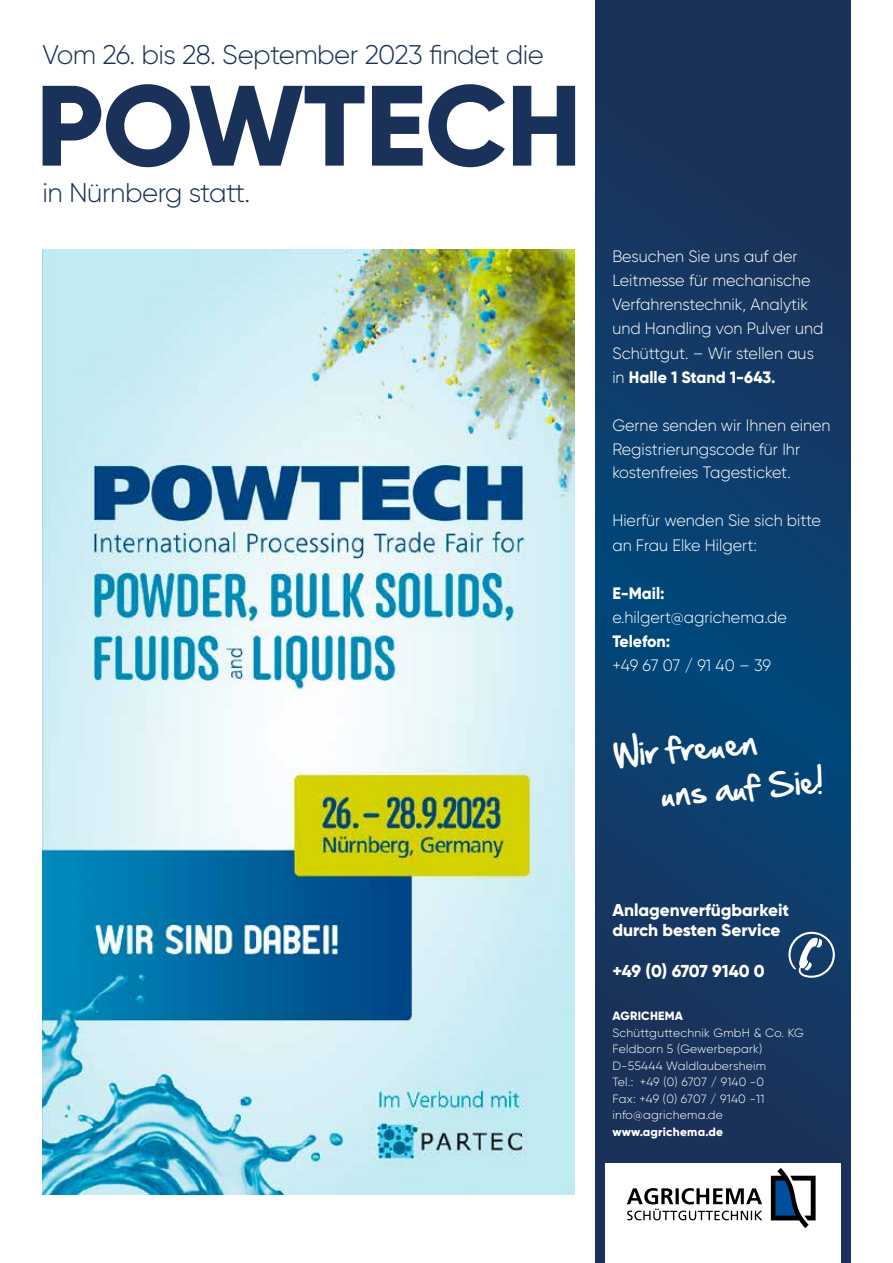
<style>
.page{position:relative;width:893px;height:1263px;background:#fff}
.page>*{position:absolute;margin:0;border:0;box-sizing:border-box;transform-origin:0 0}
.t1{font:800 114px "Gilroy";letter-spacing:-.01em;color:#1a3259}
.t2{font:28.8px/44px "Hand Of Sean";color:#fff}
.t3{font:300 27px "Gilroy";letter-spacing:-.02em;color:#1a3259}
.t4{font:800 17.25px/20.4px "Gilroy";color:#fff}
.t5{font:800 17.25px "Gilroy";letter-spacing:-.02em;color:#fff}
.t6{font:300 16.5px/24px "Gilroy";color:#fff}
.t7{font:800 16.5px "Gilroy";color:#fff}
.t8{font:300 12px/16.5px "Gilroy";letter-spacing:.02em;color:#fff}
.t9{font:800 12px "Gilroy";letter-spacing:.02em;color:#fff}
.s1{font-weight:800}
</style>
<div class="page">
<svg style="left:595px;top:0;width:255px;height:1263px;background:#113a65"></svg>
<div style="left:605px;top:1164px;width:236px;height:99px;background:#fff"></div>
<svg style="left:771px;top:1168px;width:45px;height:60px"></svg>
<svg style="left:627px;top:1188px;width:135px;height:32px"></svg>
<img style="left:42px;top:249px;width:532px;height:946px">
<svg style="left:788px;top:932px;width:47px;height:46px"></svg>
<h3 class="t3" style="left:43px;top:38px;width:503px">Vom 26. bis 28. September 2023 findet die</h3>
<h1 class="t1" style="left:36px;top:54px;width:548px">POWTECH</h1>
<h3 class="t3" style="left:43px;top:176px;width:209px">in Nürnberg statt.</h3>
<p class="t6" style="left:612px;top:244px;width:213px">Besuchen Sie uns auf der<br>Leitmesse für mechanische<br>Verfahrenstechnik, Analytik und Handling von Pulver und<br>Schüttgut. – Wir stellen aus in <span class="s1">Halle 1 Stand 1-643.</span></p>
<p class="t6" style="left:612px;top:413px;width:220px">Gerne senden wir Ihnen einen<br>Registrierungscode für Ihr kostenfreies Tagesticket.</p>
<p class="t6" style="left:612px;top:508px;width:210px">Hierfür wenden Sie sich bitte an Frau Elke Hilgert:</p>
<p class="t7" style="left:612px;top:582px;width:54px">E-Mail:</p>
<p class="t6" style="left:612px;top:604px;width:176px">e.hilgert@agrichema.de</p>
<p class="t7" style="left:612px;top:630px;width:59px">Telefon:</p>
<p class="t6" style="left:612px;top:653px;width:160px">+49 67 07 / 91 40 – 39</p>
<h2 class="t2" style="left:655px;top:729px;width:164px;text-indent:-44px;rotate:-5deg">Wir freuen<br>uns auf Sie!</h2>
<p class="t4" style="left:612px;top:900px;width:178px">Anlagenverfügbarkeit durch besten Service</p>
<p class="t5" style="left:612px;top:960px;width:154px">+49 (0) 6707 9140 0</p>
<p class="t9" style="left:612px;top:1008px;width:72px">AGRICHEMA</p>
<p class="t8" style="left:612px;top:1024px;width:193px">Schüttguttechnik GmbH &amp; Co. KG<br>Feldborn 5 (Gewerbepark)<br>D-55444 Waldlaubersheim<br>Tel.: +49 (0) 6707 / 9140 -0<br>Fax: +49 (0) 6707 / 9140 -11 info@agrichema.de</p>
<p class="t9" style="left:612px;top:1124px;width:112px">www.agrichema.de</p>
</div>
